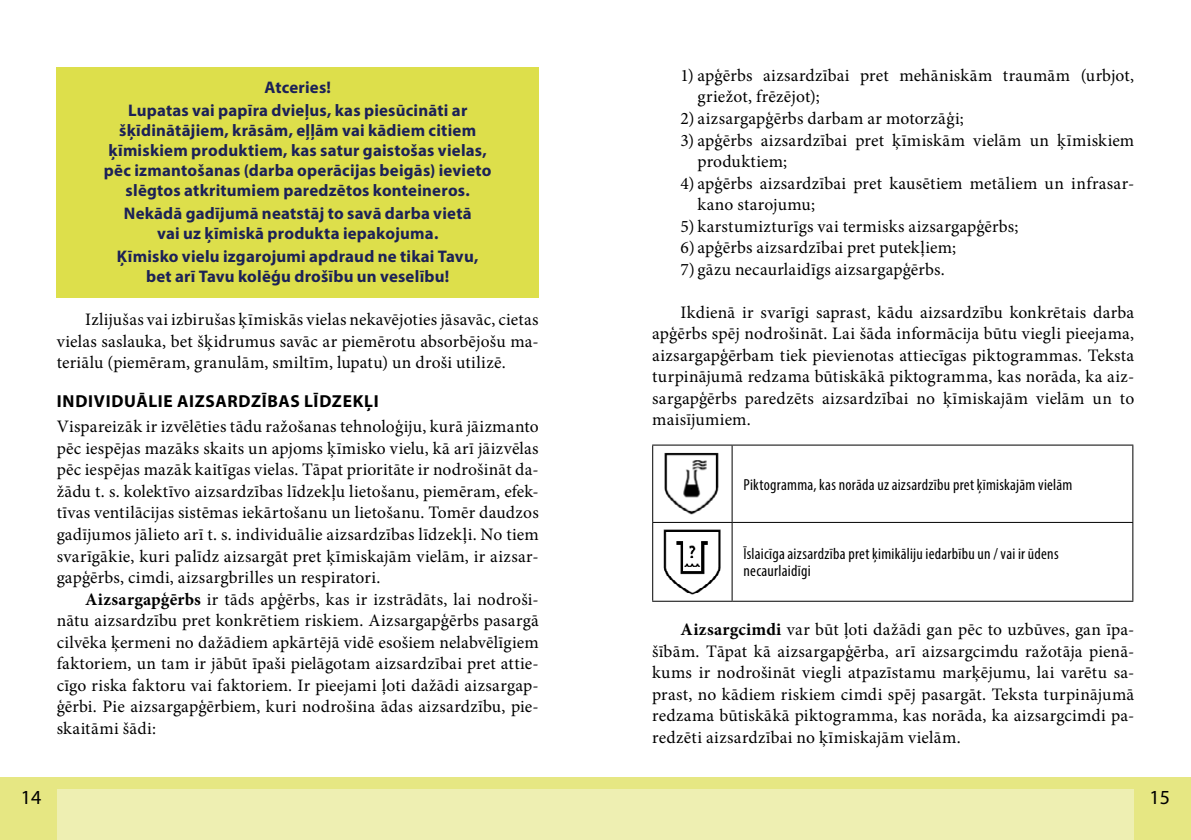
<style>
.page{position:relative;width:1191px;height:840px;background:#fff}
.page>*{position:absolute;margin:0;border:0;box-sizing:border-box;transform-origin:0 0}
.t1{font:20px "Myriad Pro";color:#000}
.t2{font:17.6px/21.6px "Minion Pro";letter-spacing:.015em;color:#000;text-align:justify}
.t3{font:700 17.4px "Myriad Pro";letter-spacing:.04em;color:#000}
.t4{font:700 16.8px/20px "Myriad Pro";letter-spacing:.01em;color:#1c2157;text-align:center}
.t5{font:condensed 16px/17px "Myriad Pro";letter-spacing:.015em;color:#000}
.s1{font-weight:700}
</style>
<div class="page">
<div style="left:0;top:777px;width:595px;height:62px;background:#e6e783"></div>
<div style="left:57px;top:788px;width:538px;height:51px;background:#eeefb2"></div>
<div style="left:595px;top:777px;width:596px;height:62px;background:#e6e783"></div>
<div style="left:595px;top:788px;width:539px;height:51px;background:#eeefb2"></div>
<div style="left:57px;top:68px;width:482px;height:41px;background:#dddf4b"></div>
<div style="left:57px;top:91px;width:482px;height:121px;background:#dddf4b"></div>
<div style="left:57px;top:193px;width:482px;height:62px;background:#dddf4b"></div>
<div style="left:57px;top:236px;width:482px;height:61px;background:#dddf4b"></div>
<hr style="left:652px;top:444px;width:80px;height:1px;background:#000">
<hr style="left:652px;top:445px;width:1px;height:76px;background:#000">
<hr style="left:732px;top:444px;width:401px;height:1px;background:#000">
<hr style="left:731px;top:445px;width:1px;height:76px;background:#000">
<hr style="left:1132px;top:445px;width:1px;height:76px;background:#000">
<hr style="left:652px;top:521px;width:80px;height:1px;background:#000">
<hr style="left:652px;top:522px;width:1px;height:78px;background:#000">
<hr style="left:732px;top:521px;width:401px;height:1px;background:#000">
<hr style="left:731px;top:522px;width:1px;height:78px;background:#000">
<hr style="left:1132px;top:522px;width:1px;height:78px;background:#000">
<hr style="left:652px;top:600px;width:80px;height:1px;background:#000">
<hr style="left:732px;top:600px;width:401px;height:1px;background:#000">
<img style="left:664px;top:452px;width:55px;height:63px">
<img style="left:663px;top:529px;width:58px;height:66px">
<p class="t4" style="left:128px;top:76px;width:341px;line-height:22.8px">Atceries!<br>Lupatas vai papīra dvieļus, kas piesūcināti ar</p>
<p class="t4" style="left:104px;top:120px;width:389px">šķīdinātājiem, krāsām, eļļām vai kādiem citiem ķīmiskiem produktiem, kas satur gaistošas vielas, pēc izmantošanas (darba operācijas beigās) ievieto slēgtos atkritumiem paredzētos konteineros.</p>
<p class="t4" style="left:124px;top:203px;width:349px">Nekādā gadījumā neatstāj to savā darba vietā vai uz ķīmiskā produkta iepakojuma.</p>
<p class="t4" style="left:117px;top:246px;width:363px">Ķīmisko vielu izgarojumi apdraud ne tikai Tavu, bet arī Tavu kolēģu drošību un veselību!</p>
<p class="t2" style="left:57px;top:309px;width:483px;text-indent:28px">Izlijušas vai izbirušas ķīmiskās vielas nekavējoties jāsavāc, cietas vielas saslauka, bet šķidrumus savāc ar piemērotu absorbējošu ma&shy;teriālu (piemēram, granulām, smiltīm, lupatu) un droši utilizē.</p>
<p class="t3" style="left:57px;top:389px;width:323px">INDIVIDUĀLIE AIZSARDZĪBAS LĪDZEKĻI</p>
<p class="t2" style="left:57px;top:416px;width:483px">Vispareizāk ir izvēlēties tādu ražošanas tehnoloģiju, kurā jāizmanto pēc iespējas mazāks skaits un apjoms ķīmisko vielu, kā arī jāizvēlas pēc iespējas mazāk kaitīgas vielas. Tāpat prioritāte ir nodrošināt da&shy;žādu t. s. kolektīvo aizsardzības līdzekļu lietošanu, piemēram, efek&shy;tīvas ventilācijas sistēmas iekārtošanu un lietošanu. Tomēr daudzos gadījumos jālieto arī t. s. individuālie aizsardzības līdzekļi. No tiem svarīgākie, kuri palīdz aizsargāt pret ķīmiskajām vielām, ir aizsar&shy;gapģērbs, cimdi, aizsargbrilles un respiratori.</p>
<p class="t2" style="left:57px;top:588px;width:483px;text-indent:28px"><span class="s1">Aizsargapģērbs</span> ir tāds apģērbs, kas ir izstrādāts, lai nodroši&shy;nātu aizsardzību pret konkrētiem riskiem. Aizsargapģērbs pasargā cilvēka ķermeni no dažādiem apkārtējā vidē esošiem nelabvēlīgiem faktoriem, un tam ir jābūt īpaši pielāgotam aizsardzībai pret attie&shy;cīgo riska faktoru vai faktoriem. Ir pieejami ļoti dažādi aizsargap&shy;ģērbi. Pie aizsargapģērbiem, kuri nodrošina ādas aizsardzību, pie&shy;skaitāmi šādi:</p>
<p class="t2" style="left:697px;top:65px;width:438px;text-indent:-17px">1) apģērbs aizsardzībai pret mehāniskām traumām (urbjot, griežot, frēzējot);</p>
<p class="t2" style="left:680px;top:108px;width:285px">2) aizsargapģērbs darbam ar motorzāģi;</p>
<p class="t2" style="left:697px;top:129px;width:438px;text-indent:-17px">3) apģērbs aizsardzībai pret ķīmiskām vielām un ķīmiskiem produktiem;</p>
<p class="t2" style="left:697px;top:172px;width:438px;text-indent:-17px">4) apģērbs aizsardzībai pret kausētiem metāliem un infrasar&shy;kano starojumu;</p>
<p class="t2" style="left:680px;top:215px;width:339px">5) karstumizturīgs vai termisks aizsargapģērbs;</p>
<p class="t2" style="left:680px;top:237px;width:277px">6) apģērbs aizsardzībai pret putekļiem;</p>
<p class="t2" style="left:680px;top:258px;width:266px">7) gāzu necaurlaidīgs aizsargapģērbs.</p>
<p class="t2" style="left:652px;top:301px;width:483px;text-indent:28px">Ikdienā ir svarīgi saprast, kādu aizsardzību konkrētais darba apģērbs spēj nodrošināt. Lai šāda informācija būtu viegli pieejama, aizsargapģērbam tiek pievienotas attiecīgas piktogrammas. Teksta turpinājumā redzama būtiskākā piktogramma, kas norāda, ka aiz&shy;sargapģērbs paredzēts aizsardzībai no ķīmiskajām vielām un to maisījumiem.</p>
<p class="t5" style="left:743px;top:475px;width:330px">Piktogramma, kas norāda uz aizsardzību pret ķīmiskajām vielām</p>
<p class="t5" style="left:743px;top:545px;width:317px">Īslaicīga aizsardzība pret ķimikāliju iedarbību un / vai ir ūdens necaurlaidīgi</p>
<p class="t2" style="left:652px;top:618px;width:483px;text-indent:28px"><span class="s1">Aizsargcimdi</span> var būt ļoti dažādi gan pēc to uzbūves, gan īpa&shy;šībām. Tāpat kā aizsargapģērba, arī aizsargcimdu ražotāja pienā&shy;kums ir nodrošināt viegli atpazīstamu marķējumu, lai varētu sa&shy;prast, no kādiem riskiem cimdi spēj pasargāt. Teksta turpinājumā redzama būtiskākā piktogramma, kas norāda, ka aizsargcimdi pa&shy;redzēti aizsardzībai no ķīmiskajām vielām.</p>
<p class="t1" style="left:21px;top:784px;width:22px">14</p>
<p class="t1" style="left:1149px;top:784px;width:22px">15</p>
</div>
